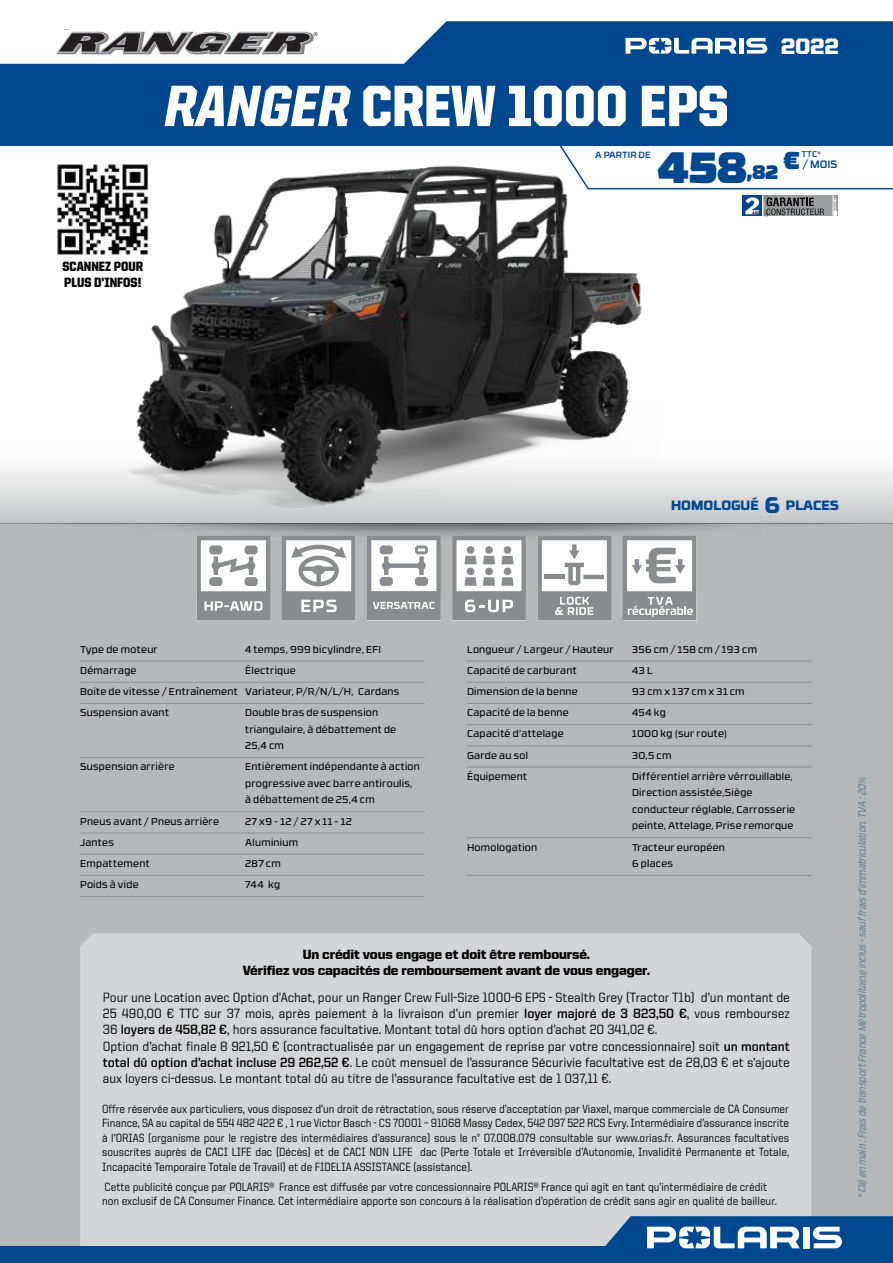
<style>
.page{position:relative;width:893px;height:1263px;background:#fff}
.page>*{position:absolute;margin:0;border:0;box-sizing:border-box;transform-origin:0 0}
.t1{font:900 58.5px "United Sans Semi Cond";color:#fff}
.t2{font:900 43.5px "RB No 3.1";color:#00478f}
.t3{font:900 24.45px "RB No 3.1";color:#00478f}
.t4{font:900 22.5px "United Sans Reg";color:#fff}
.t5{font:900 19.5px "RB No 3.1";color:#00478f}
.t6{font:500 13.5px/16.2px "United Sans Reg";color:#000;scale:.92 1}
.t7{font:900 13.5px/16.2px "United Sans Reg";letter-spacing:-.01em;color:#000;text-align:center}
.t8{font:900 13.5px/16.2px "United Sans Semi Cond";color:#000}
.t9{font:800 13.5px "RB No 3.1";color:#00478f}
.t10{font:500 12px/14.4px "United Sans Reg";color:#000;text-align:justify;scale:.87 1}
.t11{font:500 10.65px "RB No 3.1";color:#00478f}
.t12{font:italic 10.5px "RB No 3.1";letter-spacing:-.01em;color:#67818e;scale:.83 1}
.t13{font:9.9px/16.5px "RB No 3.1";letter-spacing:.025em;color:#000}
.t14{font:9.9px "RB No 3.1";letter-spacing:.055em;color:#000}
.t15{font:500 9px "RB No 3.1";color:#00478f}
.t16{font:500 8.4px "RB No 3.1";color:#00478f}
.s1{font-family:"United Italic Semi Cond"}
.s2{font-size:22.5px}
.s3{font-weight:700}
</style>
<div class="page">
<div style="left:0;top:523px;width:893px;height:740px;background:#b6b8b9"></div>
<div style="left:0;top:0;width:893px;height:146px;background:#00478f"></div>
<svg style="left:0;top:0;width:893px;height:64px;fill:#fff"></svg>
<svg style="left:559px;top:146px;width:334px;height:71px"></svg>
<div style="left:739px;top:38px;width:5px;height:16px;background:#fff"></div>
<svg style="left:746px;top:38px;width:21px;height:16px"></svg>
<svg style="left:625px;top:38px;width:112px;height:16px"></svg>
<img style="left:0;top:523px;width:893px;height:88px">
<div style="left:0;top:438px;width:893px;height:85px;background:linear-gradient(to bottom,#fff,#c7c8c9)"></div>
<div style="left:80px;top:933px;width:731px;height:283px;background:#d4d5d6"></div>
<svg style="left:0;top:1216px;width:893px;height:47px;background:#6a8eb3"></svg>
<svg style="left:54px;top:30px;width:264px;height:26px;background:#8b8a8b"></svg>
<img style="left:113px;top:154px;width:548px;height:367px">
<img style="left:57px;top:160px;width:94px;height:99px">
<svg style="left:452px;top:536px;width:74px;height:84px;background:#bcbebf"></svg>
<svg style="left:196px;top:536px;width:74px;height:84px;background:#bebfc1"></svg>
<svg style="left:282px;top:536px;width:74px;height:84px;background:#babcbd"></svg>
<svg style="left:367px;top:536px;width:74px;height:84px;background:#bebfc1"></svg>
<svg style="left:537px;top:536px;width:74px;height:84px;background:#c3c4c5"></svg>
<svg style="left:623px;top:536px;width:73px;height:84px;background:#c0c1c2"></svg>
<hr style="left:80px;top:661px;width:344px;height:1px;background:#8f9092">
<hr style="left:80px;top:682px;width:344px;height:1px;background:#8f9092">
<hr style="left:80px;top:703px;width:344px;height:1px;background:#8f9092">
<hr style="left:80px;top:757px;width:344px;height:1px;background:#8f9092">
<hr style="left:80px;top:811px;width:344px;height:1px;background:#8f9092">
<hr style="left:80px;top:832px;width:344px;height:1px;background:#8f9092">
<hr style="left:80px;top:854px;width:344px;height:1px;background:#8f9092">
<hr style="left:80px;top:875px;width:344px;height:1px;background:#8f9092">
<hr style="left:80px;top:896px;width:344px;height:1px;background:#8f9092">
<hr style="left:467px;top:661px;width:344px;height:1px;background:#8f9092">
<hr style="left:467px;top:682px;width:344px;height:1px;background:#8f9092">
<hr style="left:467px;top:703px;width:344px;height:1px;background:#8f9092">
<hr style="left:467px;top:724px;width:344px;height:1px;background:#8f9092">
<hr style="left:467px;top:745px;width:344px;height:1px;background:#8f9092">
<hr style="left:467px;top:766px;width:344px;height:1px;background:#8f9092">
<hr style="left:467px;top:837px;width:344px;height:1px;background:#8f9092">
<hr style="left:467px;top:875px;width:344px;height:1px;background:#8f9092">
<h1 class="t1" style="left:164px;top:74px;width:566px"><span class="s1">RANGER</span> CREW 1000 EPS</h1>
<h3 class="t4" style="left:781px;top:34px;width:60px">2022</h3>
<p class="t15" style="left:595px;top:148px;width:57px">A PARTIR DE</p>
<h3 class="t3" style="left:783px;top:139px;width:18px">€</h3>
<p class="t16" style="left:802px;top:148px;width:21px">TTC*</p>
<h2 class="t2" style="left:658px;top:129px;width:90px">458</h2>
<p class="t11" style="left:803px;top:156px;width:36px">/ MOIS</p>
<h3 class="t5" style="left:747px;top:155px;width:33px">,82</h3>
<p class="t8" style="left:62px;top:258px;width:82px">SCANNEZ POUR<br>PLUS D’INFOS!</p>
<p class="t9" style="left:671px;top:494px;width:169px">HOMOLOGUÉ <span class="s2">6</span> PLACES</p>
<p class="t13" style="left:80px;top:640px;width:79px">Type de moteur</p>
<p class="t13" style="left:245px;top:640px;width:138px">4 temps, 999 bicylindre, EFI</p>
<p class="t13" style="left:80px;top:661px;width:58px">Démarrage</p>
<p class="t13" style="left:80px;top:659px;width:321px;line-height:21.1px;text-indent:165px">Électrique<br>Boite de vitesse / Entraînement Variateur, P/R/N/L/H, Cardans<br>Suspension avant</p>
<p class="t13" style="left:245px;top:704px;width:153px">Double bras de suspension triangulaire, à débattement de<br>25,4 cm</p>
<p class="t13" style="left:80px;top:758px;width:96px">Suspension arrière</p>
<p class="t13" style="left:245px;top:758px;width:176px">Entièrement indépendante à action progressive avec barre antiroulis, à débattement de 25,4 cm</p>
<p class="t13" style="left:80px;top:812px;width:140px">Pneus avant / Pneus arrière</p>
<p class="t14" style="left:245px;top:814px;width:108px">27 x9 - 12 / 27 x 11 - 12</p>
<p class="t13" style="left:80px;top:833px;width:35px">Jantes</p>
<p class="t13" style="left:245px;top:833px;width:55px">Aluminium</p>
<p class="t13" style="left:80px;top:854px;width:71px">Empattement</p>
<p class="t13" style="left:245px;top:854px;width:37px">287 cm</p>
<p class="t13" style="left:80px;top:876px;width:60px">Poids à vide</p>
<p class="t13" style="left:245px;top:876px;width:37px">744 kg</p>
<p class="t13" style="left:467px;top:640px;width:148px">Longueur / Largeur / Hauteur</p>
<p class="t13" style="left:632px;top:640px;width:126px">356 cm / 158 cm / 193 cm</p>
<p class="t13" style="left:467px;top:661px;width:111px">Capacité de carburant</p>
<p class="t13" style="left:632px;top:661px;width:22px">43 L</p>
<p class="t13" style="left:467px;top:683px;width:112px">Dimension de la benne</p>
<p class="t13" style="left:632px;top:683px;width:114px">93 cm x 137 cm x 31 cm</p>
<p class="t13" style="left:467px;top:704px;width:103px">Capacité de la benne</p>
<p class="t13" style="left:632px;top:704px;width:35px">454 kg</p>
<p class="t13" style="left:467px;top:725px;width:98px">Capacité d’attelage</p>
<p class="t13" style="left:632px;top:725px;width:97px">1000 kg (sur route)</p>
<p class="t13" style="left:467px;top:746px;width:63px">Garde au sol</p>
<p class="t13" style="left:632px;top:746px;width:41px">30,5 cm</p>
<p class="t13" style="left:467px;top:767px;width:62px">Équipement</p>
<p class="t13" style="left:632px;top:767px;width:165px">Différentiel arrière vérrouillable, Direction assistée,Siège conducteur réglable, Carrosserie peinte, Attelage, Prise remorque</p>
<p class="t13" style="left:467px;top:838px;width:72px">Homologation</p>
<p class="t13" style="left:632px;top:838px;width:94px">Tracteur européen<br>6 places</p>
<p class="t7" style="left:243px;top:946px;width:409px">Un crédit vous engage et doit être remboursé.<br>Vérifiez vos capacités de remboursement avant de vous engager.</p>
<p class="t6" style="left:103px;top:989px;width:748px">Pour une Location avec Option d’Achat, pour un Ranger Crew Full-Size 1000-6 EPS - Stealth Grey (Tractor T1b) d’un montant de 25 490,00 € TTC sur 37 mois, après paiement à la livraison d’un premier <span class="s3">loyer majoré de 3 823,50 €</span>, vous remboursez 36 <span class="s3">loyers de 458,82 €</span>, hors assurance facultative. Montant total dû hors option d’achat 20 341,02 €.<br>Option d’achat finale 8 921,50 € (contractualisée par un engagement de reprise par votre concessionnaire) soit <span class="s3">un montant total dû option d’achat incluse 29 262,52 €</span>. Le coût mensuel de l’assurance Sécurivie facultative est de 28,03 € et s’ajoute aux loyers ci-dessus. Le montant total dû au titre de l’assurance facultative est de 1 037,11 €.</p>
<p class="t10" style="left:102px;top:1101px;width:791px">Offre réservée aux particuliers, vous disposez d’un droit de rétractation, sous réserve d’acceptation par Viaxel, marque commerciale de CA Consumer Finance, SA au capital de 554 482 422 € , 1 rue Victor Basch - CS 70001 – 91068 Massy Cedex, 542 097 522 RCS Evry. Intermédiaire d’assurance inscrite à l’ORIAS (organisme pour le registre des intermédiaires d’assurance) sous le n° 07.008.079 consultable sur www.orias.fr. Assurances facultatives souscrites auprès de CACI LIFE dac (Décès) et de CACI NON LIFE dac (Perte Totale et Irréversible d’Autonomie, Invalidité Permanente et Totale, Incapacité Temporaire Totale de Travail) et de FIDELIA ASSISTANCE (assistance).</p>
<p class="t10" style="left:102px;top:1179px;width:777px">Cette publicité conçue par POLARIS® France est diffusée par votre concessionnaire POLARIS® France qui agit en tant qu’intermédiaire de crédit non exclusif de CA Consumer Finance. Cet intermédiaire apporte son concours à la réalisation d’opération de crédit sans agir en qualité de bailleur.</p>
<p class="t12" style="left:854px;top:1198px;width:510px;rotate:-90deg">* Clé en main : Frais de transport France Métropolitaine inclus - sauf frais d’immatriculation. TVA : 20%</p>
</div>
